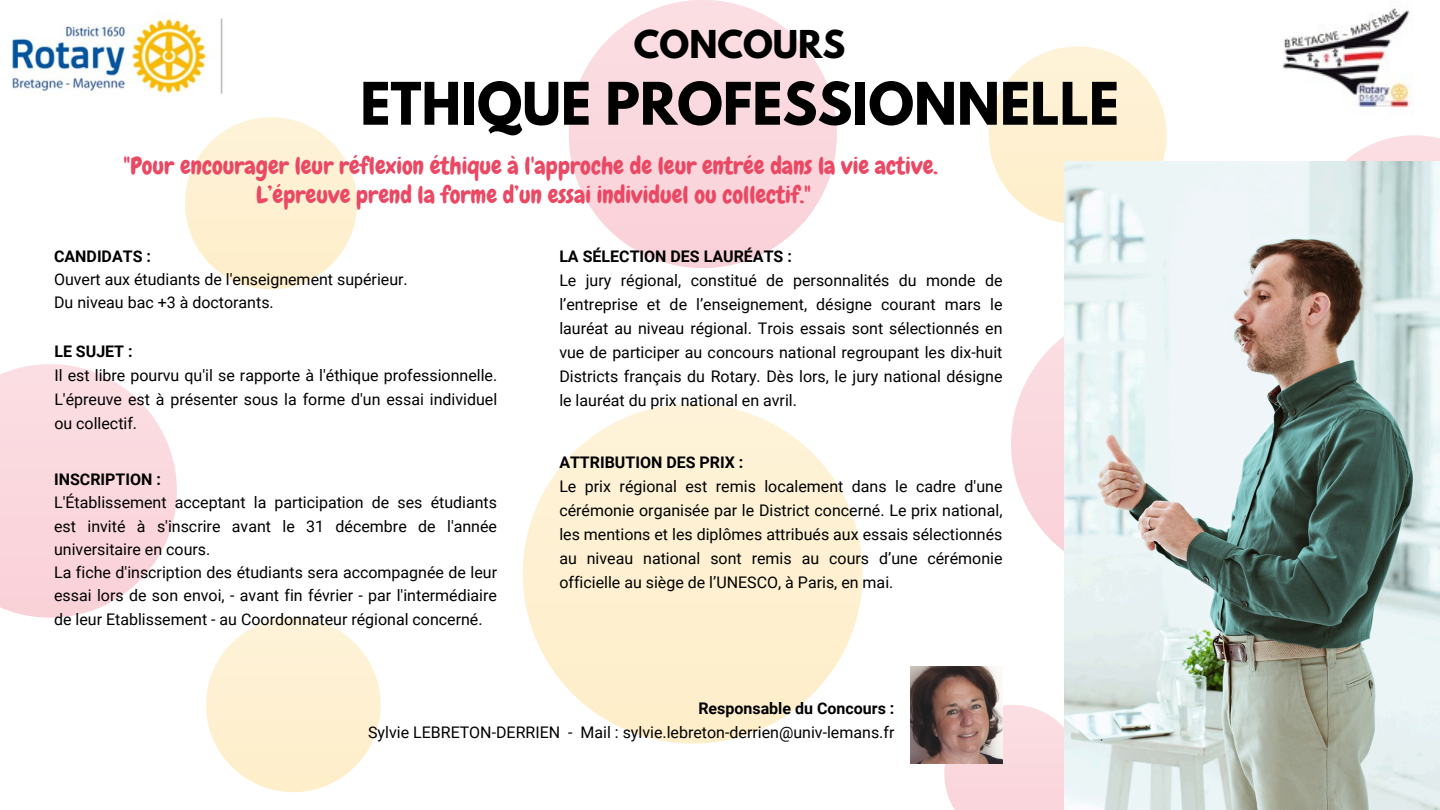
<style>
.page{position:relative;width:1440px;height:810px;background:#fff}
.page>*{position:absolute;margin:0;border:0;box-sizing:border-box;transform-origin:0 0}
.t1{font:700 52px "League Spartan";color:#000}
.t2{font:700 34px "League Spartan";color:#000}
.t3{font:24px/28.5px "Chewy";color:#ea4863;text-align:center}
.t4{font:16px/24px "Roboto";color:#000;text-align:justify}
.t5{font:700 16px "Roboto";color:#000}
</style>
<div class="page">
<svg style="left:1308px;top:135px;width:132px;height:27px"></svg>
<div style="left:944px;top:705px;width:121px;height:105px;background:#fad8de"></div>
<svg style="left:0;top:364px;width:177px;height:254px"></svg>
<svg style="left:206px;top:618px;width:175px;height:174px"></svg>
<svg style="left:185px;top:117px;width:172px;height:172px"></svg>
<svg style="left:989px;top:46px;width:178px;height:178px"></svg>
<svg style="left:523px;top:404px;width:340px;height:340px;fill:#fef1d3"></svg>
<svg style="left:1011px;top:308px;width:54px;height:271px;fill:#fadce1"></svg>
<svg style="left:569px;top:0;width:268px;height:268px;fill:#fad9df"></svg>
<img style="left:1283px;top:8px;width:130px;height:100px">
<img style="left:12px;top:17px;width:211px;height:79px">
<img style="left:910px;top:666px;width:93px;height:98px">
<img style="left:1065px;top:162px;width:375px;height:648px">
<p class="t2" style="left:634px;top:27px;width:213px">CONCOURS</p>
<h1 class="t1" style="left:360px;top:78px;width:760px">ETHIQUE PROFESSIONNELLE</h1>
<p class="t3" style="left:124px;top:152px;width:816px">"Pour encourager leur réflexion éthique à l'approche de leur entrée dans la vie active.<br>L’épreuve prend la forme d’un essai individuel ou collectif."</p>
<p class="t5" style="left:54px;top:247px;width:98px">CANDIDATS :</p>
<p class="t4" style="left:54px;top:268px;width:355px;line-height:23.2px">Ouvert aux étudiants de l'enseignement supérieur.<br>Du niveau bac +3 à doctorants.</p>
<p class="t5" style="left:54px;top:342px;width:80px">LE SUJET :</p>
<p class="t4" style="left:54px;top:363px;width:444px">Il est libre pourvu qu'il se rapporte à l'éthique professionnelle.<br>L'épreuve est à présenter sous la forme d'un essai individuel ou collectif.</p>
<p class="t5" style="left:54px;top:470px;width:108px">INSCRIPTION :</p>
<p class="t4" style="left:54px;top:491px;width:444px;line-height:23.2px;text-align:left">L'Établissement acceptant la participation de ses étudiants est invité à s'inscrire avant le 31 décembre de l'année universitaire en cours.<br>La fiche d'inscription des étudiants sera accompagnée de leur essai lors de son envoi, - avant fin février - par l'intermédiaire de leur Etablissement - au Coordonnateur régional concerné.</p>
<p class="t5" style="left:559px;top:247px;width:234px">LA SÉLECTION DES LAURÉATS :</p>
<p class="t4" style="left:559px;top:268px;width:445px">Le jury régional, constitué de personnalités du monde de l’entreprise et de l’enseignement, désigne courant mars le lauréat au niveau régional. Trois essais sont sélectionnés en vue de participer au concours national regroupant les dix-huit Districts français du Rotary. Dès lors, le jury national désigne le lauréat du prix national en avril.</p>
<p class="t5" style="left:559px;top:453px;width:186px">ATTRIBUTION DES PRIX :</p>
<p class="t4" style="left:559px;top:475px;width:445px">Le prix régional est remis localement dans le cadre d'une cérémonie organisée par le District concerné. Le prix national, les mentions et les diplômes attribués aux essais sélectionnés au niveau national sont remis au cours d’une cérémonie officielle au siège de l’UNESCO, à Paris, en mai.</p>
<p class="t5" style="left:698px;top:699px;width:198px">Responsable du Concours :</p>
<h2 class="t4" style="left:368px;top:720px;width:528px">Sylvie LEBRETON-DERRIEN - Mail : sylvie.lebreton-derrien@univ-lemans.fr</h2>
</div>
